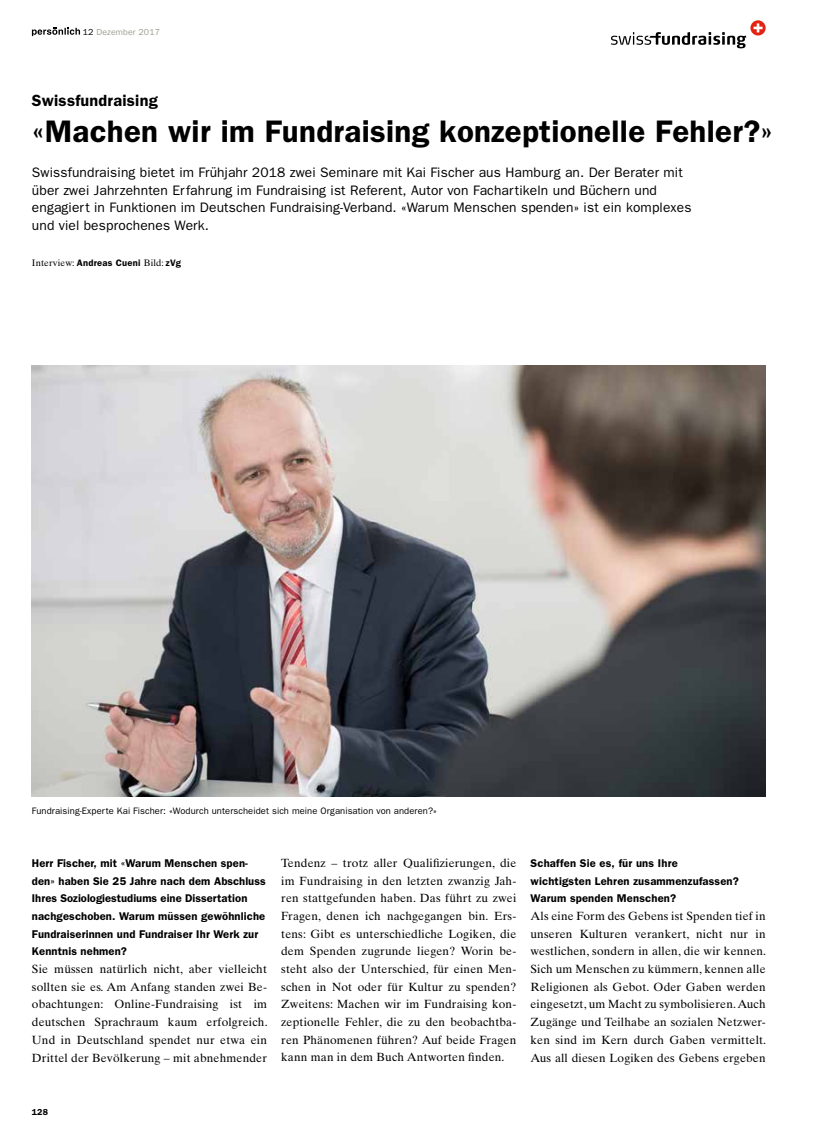
<style>
.page{position:relative;width:833px;height:1134px;background:#fff}
.page>*{position:absolute;margin:0;border:0;box-sizing:border-box;transform-origin:0 0}
.t1{font:600 31.25px "Franklin Gothic";letter-spacing:.01em;color:#000}
.t2{font:600 16.25px "Franklin Gothic";letter-spacing:.015em;color:#000}
.t3{font:13.75px/17.6px "Franklin Gothic";letter-spacing:.01em;color:#000}
.t4{font:11.88px/17.6px "Times Ten";letter-spacing:.015em;color:#000;text-align:justify}
.t5{font:600 11.25px/17.6px "Franklin Gothic";letter-spacing:.01em;color:#000}
.t6{font:9.38px "Franklin Gothic";letter-spacing:.01em;color:#000}
.t7{font:9.38px "Times Ten";letter-spacing:.015em;color:#000}
.t8{font:8.75px "Franklin Gothic";letter-spacing:.015em;color:#9e9d90}
.t9{font:600 8.75px "Franklin Gothic";color:#000}
.s1{color:#000}
.s2{font-family:"Franklin Gothic";font-weight:600}
</style>
<div class="page">
<svg style="left:32px;top:28px;width:48px;height:8px"></svg>
<svg style="left:750px;top:20px;width:15px;height:16px"></svg>
<svg style="left:753px;top:23px;width:9px;height:9px"></svg>
<svg style="left:611px;top:32px;width:135px;height:16px"></svg>
<img style="left:32px;top:366px;width:733px;height:430px">
<p class="t8" style="left:83px;top:27px;width:79px"><span class="s1">12</span> Dezember 2017</p>
<h2 class="t2" style="left:32px;top:91px;width:127px">Swissfundraising</h2>
<h1 class="t1" style="left:32px;top:112px;width:742px">«Machen wir im Fundraising konzeptionelle Fehler?»</h1>
<p class="t3" style="left:32px;top:164px;width:661px">Swissfundraising bietet im Frühjahr 2018 zwei Seminare mit Kai Fischer aus Hamburg an. Der Berater mit über zwei Jahrzehnten Erfahrung im Fundraising ist Referent, Autor von Fachartikeln und Büchern und engagiert in Funktionen im Deutschen Fundraising-Verband. «Warum Menschen spenden» ist ein komplexes und viel besprochenes Werk.</p>
<p class="t7" style="left:32px;top:257px;width:151px">Interview: <span class="s2">Andreas Cueni</span> Bild: <span class="s2">zVg</span></p>
<p class="t6" style="left:32px;top:805px;width:406px">Fundraising-Experte Kai Fischer: «Wodurch unterscheidet sich meine Organisation von anderen?»</p>
<p class="t5" style="left:32px;top:854px;width:235px">Herr Fischer, mit «Warum Menschen spen&shy;den» haben Sie 25 Jahre nach dem Abschluss Ihres Soziologiestudiums eine Dissertation nachgeschoben. Warum müssen gewöhnliche Fundraiserinnen und Fundraiser Ihr Werk zur Kenntnis nehmen?</p>
<p class="t4" style="left:32px;top:960px;width:237px">Sie müssen natürlich nicht, aber vielleicht sollten sie es. Am Anfang standen zwei Be&shy;obachtungen: Online-Fundraising ist im deutschen Sprachraum kaum erfolgreich.<br>Und in Deutschland spendet nur etwa ein Drittel der Bevölkerung – mit abnehmender</p>
<p class="t4" style="left:281px;top:854px;width:237px">Tendenz – trotz aller Qualifizierungen, die im Fundraising in den letzten zwanzig Jah&shy;ren stattgefunden haben. Das führt zu zwei Fragen, denen ich nachgegangen bin. Ers&shy;tens: Gibt es unterschiedliche Logiken, die dem Spenden zugrunde liegen? Worin be&shy;steht also der Unterschied, für einen Men&shy;schen in Not oder für Kultur zu spenden?<br>Zweitens: Machen wir im Fundraising kon&shy;zeptionelle Fehler, die zu den beobachtba&shy;ren Phänomenen führen? Auf beide Fragen kann man in dem Buch Antworten finden.</p>
<p class="t5" style="left:530px;top:854px;width:210px">Schaffen Sie es, für uns Ihre wichtigsten Lehren zusammenzufassen?<br>Warum spenden Menschen?</p>
<p class="t4" style="left:530px;top:907px;width:237px">Als eine Form des Gebens ist Spenden tief in unseren Kulturen verankert, nicht nur in westlichen, sondern in allen, die wir kennen.<br>Sich um Menschen zu kümmern, kennen alle Religionen als Gebot. Oder Gaben werden eingesetzt, um Macht zu symbolisieren. Auch Zugänge und Teilhabe an sozialen Netzwer&shy;ken sind im Kern durch Gaben vermittelt.<br>Aus all diesen Logiken des Gebens ergeben</p>
<p class="t9" style="left:32px;top:1106px;width:18px">128</p>
</div>
